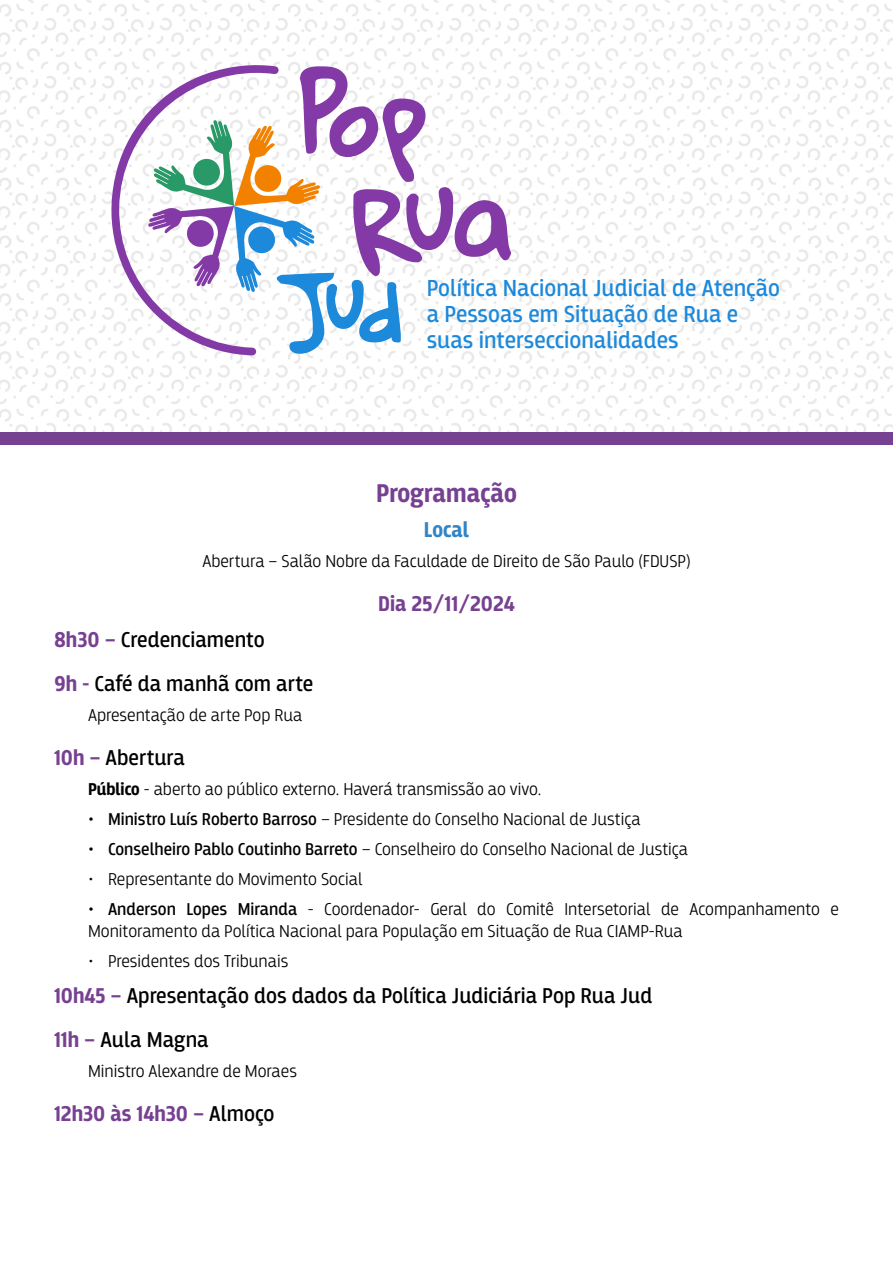
<style>
.page{position:relative;width:893px;height:1263px;background:#fff}
.page>*{position:absolute;margin:0;border:0;box-sizing:border-box;transform-origin:0 0}
.t1{font:700 27px "Breakers";color:#774191}
.t2{font:24.3px/26.4px "Breakers";color:#1d89db}
.Horário{font:22.5px "Breakers";color:#000}
.Horário-2{font:700 22.5px "Breakers";color:#774191}
.t3{font:700 22.5px "Breakers";color:#3184c6}
.Detalhes{font:300 18px/21.6px "Breakers";color:#000}
.s1{font-weight:700;color:#774191}
.s2{font-weight:700}
.s3{font-weight:400}
.s4{font-weight:400;color:#000}
</style>
<div class="page">
<img style="left:0;top:0;width:893px;height:432px">
<div style="left:0;top:432px;width:893px;height:12px;background:#774191"></div>
<svg style="left:279px;top:66px;width:232px;height:288px"></svg>
<svg style="left:90px;top:64px;width:189px;height:291px"></svg>
<h2 class="t2" style="left:427px;top:275px;width:355px">Política Nacional Judicial de Atenção a Pessoas em Situação de Rua e suas interseccionalidades</h2>
<p class="t1" style="left:376px;top:477px;width:142px">Programação</p>
<p class="t3" style="left:424px;top:517px;width:47px">Local</p>
<p class="Detalhes" style="left:202px;top:550px;width:490px">Abertura – Salão Nobre da Faculdade de Direito de São Paulo (FDUSP)</p>
<p class="Horário-2" style="left:378px;top:591px;width:138px">Dia 25/11/2024</p>
<p class="Horário" style="left:54px;top:626px;width:212px"><span class="s1">8h30 –</span> Credenciamento</p>
<p class="Horário" style="left:54px;top:670px;width:261px"><span class="s1">9h -</span> Café da manhã com arte</p>
<p class="Detalhes" style="left:88px;top:704px;width:216px">Apresentação de arte Pop Rua</p>
<p class="Horário" style="left:54px;top:744px;width:132px"><span class="s1">10h –</span> Abertura</p>
<p class="Detalhes" style="left:88px;top:778px;width:455px"><span class="s2">Público</span> - aberto ao público externo. Haverá transmissão ao vivo.</p>
<p class="Detalhes" style="left:88px;top:808px;width:554px"><span class="s3">• Ministro Luís Roberto Barroso</span> – Presidente do Conselho Nacional de Justiça</p>
<p class="Detalhes" style="left:88px;top:838px;width:602px"><span class="s3">• Conselheiro Pablo Coutinho Barreto</span> – Conselheiro do Conselho Nacional de Justiça</p>
<p class="Detalhes" style="left:88px;top:868px;width:276px">• Representante do Movimento Social</p>
<p class="Detalhes" style="left:88px;top:899px;width:752px"><span class="s3">• Anderson Lopes Miranda</span> - Coordenador- Geral do Comitê Intersetorial de Acompanhamento e<br>Monitoramento da Política Nacional para População em Situação de Rua CIAMP-Rua</p>
<p class="Detalhes" style="left:88px;top:950px;width:202px">• Presidentes dos Tribunais</p>
<p class="Horário" style="left:54px;top:982px;width:600px"><span class="s1">10h45 –</span> Apresentação dos dados da Política Judiciária Pop Rua Jud</p>
<p class="Horário" style="left:54px;top:1026px;width:156px"><span class="s1">11h –</span> Aula Magna</p>
<p class="Detalhes" style="left:88px;top:1060px;width:210px">Ministro Alexandre de Moraes</p>
<p class="Horário-2" style="left:54px;top:1100px;width:222px">12h30 às 14h30 – <span class="s4">Almoço</span></p>
</div>
